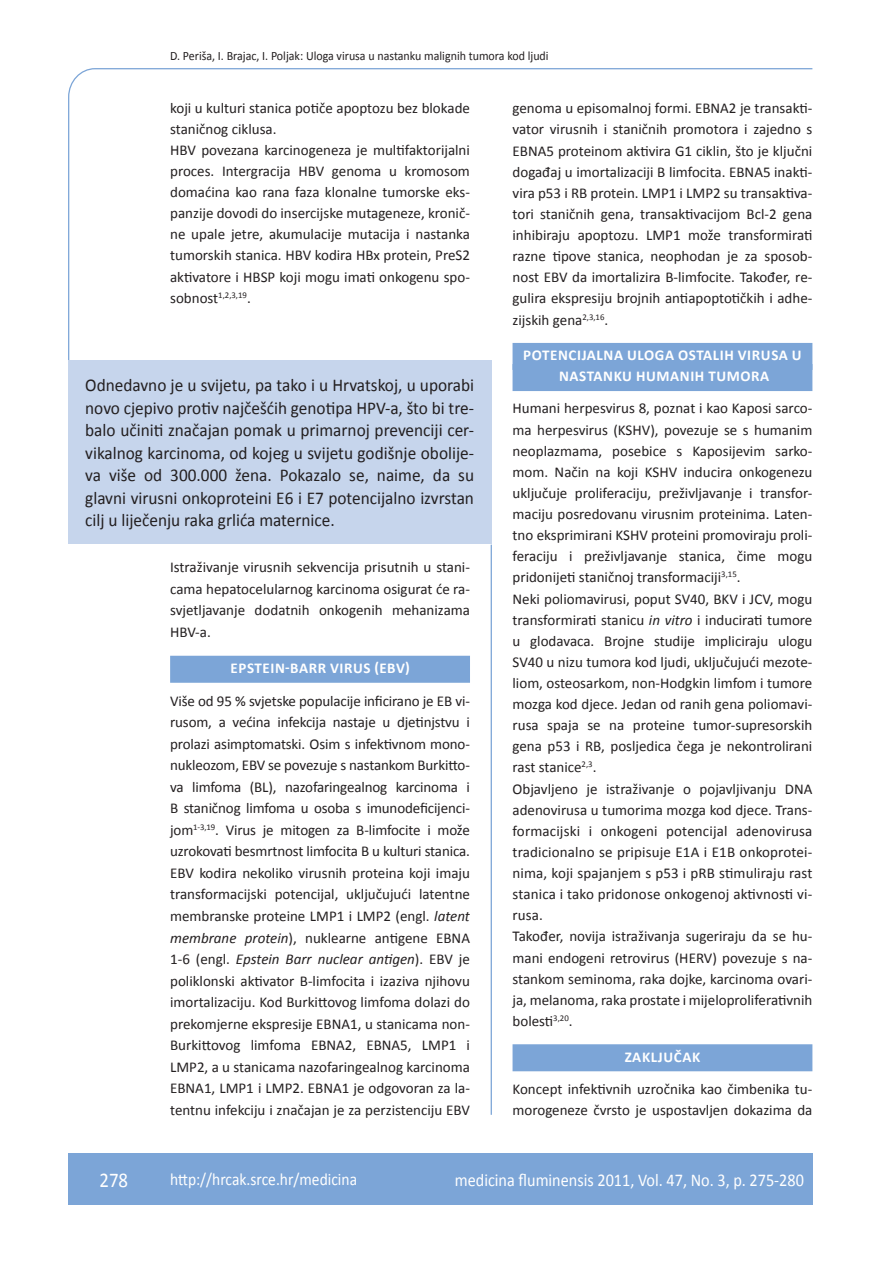
<style>
.page{position:relative;width:889px;height:1268px;background:#fff}
.page>*{position:absolute;margin:0;border:0;box-sizing:border-box;transform-origin:0 0}
.t1{font:21px "Calibri";color:#fff;scale:.9 1}
.anterfile{font:18px/22.5px "Calibri";color:#231f20;text-align:justify;scale:.96 1}
.t2{font:18px "Calibri";color:#fff;scale:.9 1}
.t3{font:17.25px "Calibri";color:#fff;scale:.9 1}
.osnovni_tekst{font:15px/21.1px "Calibri";color:#231f20;text-align:justify}
.naslov_ruler{font:700 15px "Calibri";letter-spacing:.04em;color:#fff}
.glava{font:12.75px "Calibri";color:#231f20;scale:.94 1}
.s1{font-style:italic}
</style>
<div class="page">
<svg style="left:68px;top:68px;width:745px;height:293px"></svg>
<hr style="left:490px;top:544px;width:2px;height:570px;background:#7ca5d7">
<div style="left:68px;top:1152px;width:744px;height:51px;background:#7ca5d7"></div>
<div style="left:68px;top:360px;width:423px;height:184px;background:#c6d5ec"></div>
<div style="left:170px;top:655px;width:300px;height:27px;background:#7ca5d7"></div>
<div style="left:512px;top:343px;width:300px;height:27px;background:#7ca5d7"></div>
<div style="left:512px;top:364px;width:300px;height:27px;background:#7ca5d7"></div>
<div style="left:512px;top:1044px;width:300px;height:27px;background:#7ca5d7"></div>
<p class="glava" style="left:170px;top:47px;width:404px">D. Periša, I. Brajac, I. Poljak: Uloga virusa u nastanku malignih tumora kod ljudi</p>
<p class="osnovni_tekst" style="left:170px;top:97px;width:301px">koji u kulturi stanica potiče apoptozu bez blokade staničnog ciklusa.</p>
<p class="osnovni_tekst" style="left:170px;top:139px;width:301px">HBV povezana karcinogeneza je multifaktorijalni proces. Intergracija HBV genoma u kromosom domaćina kao rana faza klonalne tumorske eks&shy;panzije dovodi do insercijske mutageneze, kronič&shy;ne upale jetre, akumulacije mutacija i nastanka tumorskih stanica. HBV kodira HBx protein, PreS2 aktivatore i HBSP koji mogu imati onkogenu spo&shy;sobnost<sup>1,2,3,19</sup>.</p>
<p class="anterfile" style="left:85px;top:373px;width:407px">Odnedavno je u svijetu, pa tako i u Hrvatskoj, u uporabi novo cjepivo protiv najčešćih genotipa HPV-a, što bi tre&shy;balo učiniti značajan pomak u primarnoj prevenciji cer&shy;vikalnog karcinoma, od kojeg u svijetu godišnje obolije&shy;va više od 300.000 žena. Pokazalo se, naime, da su glavni virusni onkoproteini E6 i E7 potencijalno izvrstan cilj u liječenju raka grlića maternice.</p>
<p class="osnovni_tekst" style="left:170px;top:556px;width:301px">Istraživanje virusnih sekvencija prisutnih u stani&shy;cama hepatocelularnog karcinoma osigurat će ra&shy;svjetljavanje dodatnih onkogenih mehanizama HBV-a.</p>
<p class="naslov_ruler" style="left:231px;top:658px;width:181px">EPSTEIN-BARR VIRUS (EBV)</p>
<p class="osnovni_tekst" style="left:170px;top:689px;width:301px">Više od 95 % svjetske populacije inficirano je EB vi&shy;rusom, a većina infekcija nastaje u djetinjstvu i prolazi asimptomatski. Osim s infektivnom mono&shy;nukleozom, EBV se povezuje s nastankom Burkitto&shy;va limfoma (BL), nazofaringealnog karcinoma i B staničnog limfoma u osoba s imunodeficijenci&shy;jom<sup>1-3,19</sup>. Virus je mitogen za B-limfocite i može uzrokovati besmrtnost limfocita B u kulturi stanica.</p>
<p class="osnovni_tekst" style="left:170px;top:861px;width:301px">EBV kodira nekoliko virusnih proteina koji imaju transformacijski potencijal, uključujući latentne membranske proteine LMP1 i LMP2 (engl. <span class="s1">latent membrane protein</span>), nuklearne antigene EBNA 1-6 (engl. <span class="s1">Epstein Barr nuclear antigen</span>). EBV je poliklonski aktivator B-limfocita i izaziva njihovu imortalizaciju. Kod Burkittovog limfoma dolazi do prekomjerne ekspresije EBNA1, u stanicama non-Burkittovog limfoma EBNA2, EBNA5, LMP1 i LMP2, a u stanicama nazofaringealnog karcinoma EBNA1, LMP1 i LMP2. EBNA1 je odgovoran za la&shy;tentnu infekciju i značajan je za perzistenciju EBV</p>
<p class="osnovni_tekst" style="left:512px;top:97px;width:301px">genoma u episomalnoj formi. EBNA2 je transakti&shy;vator virusnih i staničnih promotora i zajedno s EBNA5 proteinom aktivira G1 ciklin, što je ključni događaj u imortalizaciji B limfocita. EBNA5 inakti&shy;vira p53 i RB protein. LMP1 i LMP2 su transaktiva&shy;tori staničnih gena, transaktivacijom Bcl-2 gena inhibiraju apoptozu. LMP1 može transformirati razne tipove stanica, neophodan je za sposob&shy;nost EBV da imortalizira B-limfocite. Također, re&shy;gulira ekspresiju brojnih antiapoptotičkih i adhe&shy;zijskih gena<sup>2,3,16</sup>.</p>
<p class="naslov_ruler" style="left:523px;top:346px;width:280px">POTENCIJALNA ULOGA OSTALIH VIRUSA U</p>
<p class="naslov_ruler" style="left:559px;top:367px;width:212px">NASTANKU HUMANIH TUMORA</p>
<p class="osnovni_tekst" style="left:512px;top:397px;width:301px">Humani herpesvirus 8, poznat i kao Kaposi sarco&shy;ma herpesvirus (KSHV), povezuje se s humanim neoplazmama, posebice s Kaposijevim sarko&shy;mom. Način na koji KSHV inducira onkogenezu uključuje proliferaciju, preživljavanje i transfor&shy;maciju posredovanu virusnim proteinima. Laten&shy;tno eksprimirani KSHV proteini promoviraju proli&shy;feraciju i preživljavanje stanica, čime mogu pridonijeti staničnoj transformaciji<sup>3,15</sup>.</p>
<p class="osnovni_tekst" style="left:512px;top:587px;width:301px">Neki poliomavirusi, poput SV40, BKV i JCV, mogu transformirati stanicu <span class="s1">in vitro</span> i inducirati tumore u glodavaca. Brojne studije impliciraju ulogu SV40 u nizu tumora kod ljudi, uključujući mezote&shy;liom, osteosarkom, non-Hodgkin limfom i tumore mozga kod djece. Jedan od ranih gena poliomavi&shy;rusa spaja se na proteine tumor-supresorskih gena p53 i RB, posljedica čega je nekontrolirani rast stanice<sup>2,3</sup>.</p>
<p class="osnovni_tekst" style="left:512px;top:777px;width:301px">Objavljeno je istraživanje o pojavljivanju DNA adenovirusa u tumorima mozga kod djece. Trans&shy;formacijski i onkogeni potencijal adenovirusa tradicionalno se pripisuje E1A i E1B onkoprotei&shy;nima, koji spajanjem s p53 i pRB stimuliraju rast stanica i tako pridonose onkogenoj aktivnosti vi&shy;rusa.</p>
<p class="osnovni_tekst" style="left:512px;top:925px;width:301px">Također, novija istraživanja sugeriraju da se hu&shy;mani endogeni retrovirus (HERV) povezuje s na&shy;stankom seminoma, raka dojke, karcinoma ovari&shy;ja, melanoma, raka prostate i mijeloproliferativnih bolesti<sup>3,20</sup>.</p>
<p class="naslov_ruler" style="left:624px;top:1047px;width:77px">ZAKLJUČAK</p>
<p class="osnovni_tekst" style="left:512px;top:1077px;width:301px">Koncept infektivnih uzročnika kao čimbenika tu&shy;morogeneze čvrsto je uspostavljen dokazima da</p>
<p class="t1" style="left:99px;top:1166px;width:33px">278</p>
<p class="t3" style="left:170px;top:1167px;width:209px">http://hrcak.srce.hr/medicina</p>
<p class="t2" style="left:455px;top:1168px;width:389px">medicina fluminensis 2011, Vol. 47, No. 3, p. 275-280</p>
</div>
